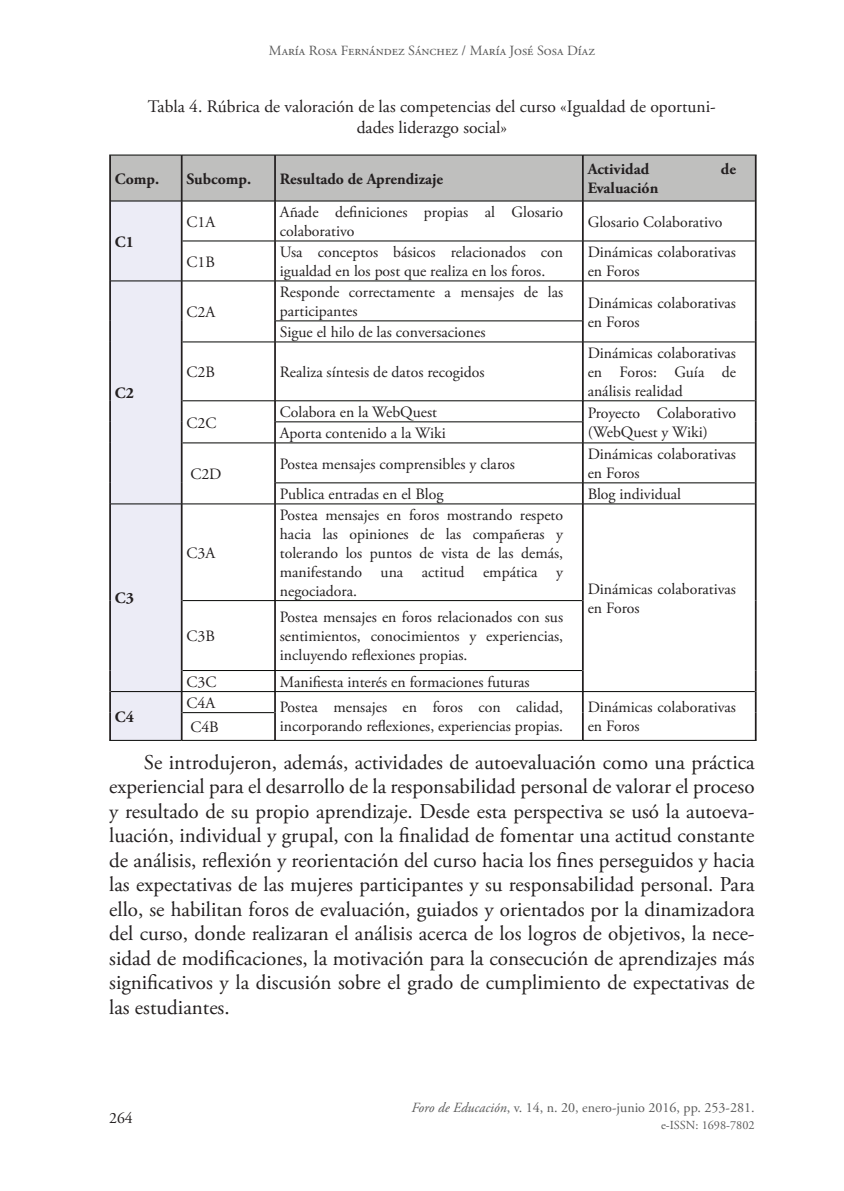
<style>
.page{position:relative;width:844px;height:1191px;background:#fff}
.page>*{position:absolute;margin:0;border:0;box-sizing:border-box;transform-origin:0 0}
.t1{font:21px/24.5px "Adobe Garamond Pro";color:#231f20;text-align:justify}
.t2{font:17.5px/21px "Adobe Garamond Pro";letter-spacing:-.005em;color:#231f20;text-align:center}
.t3{font:15.75px/18.9px "Adobe Garamond Pro";color:#231f20}
.t4{font:700 15.75px "Adobe Garamond Pro";color:#231f20}
.t5{font:14px "Adobe Garamond Pro";color:#5a5a5a}
.t6{font:12.25px "Adobe Garamond Pro";color:#5a5a5a}
.s1{font-style:italic}
</style>
<div class="page">
<hr style="left:109px;top:155px;width:2px;height:46px;background:#231f20">
<hr style="left:754px;top:155px;width:2px;height:46px;background:#231f20">
<hr style="left:109px;top:201px;width:2px;height:40px;background:#231f20">
<hr style="left:754px;top:201px;width:2px;height:40px;background:#231f20">
<hr style="left:109px;top:241px;width:2px;height:40px;background:#231f20">
<hr style="left:754px;top:241px;width:2px;height:40px;background:#231f20">
<hr style="left:109px;top:281px;width:2px;height:40px;background:#231f20">
<hr style="left:754px;top:281px;width:2px;height:40px;background:#231f20">
<hr style="left:109px;top:321px;width:2px;height:21px;background:#231f20">
<hr style="left:754px;top:321px;width:2px;height:21px;background:#231f20">
<hr style="left:109px;top:342px;width:2px;height:59px;background:#231f20">
<hr style="left:754px;top:342px;width:2px;height:59px;background:#231f20">
<hr style="left:109px;top:401px;width:2px;height:21px;background:#231f20">
<hr style="left:754px;top:401px;width:2px;height:21px;background:#231f20">
<hr style="left:109px;top:422px;width:2px;height:21px;background:#231f20">
<hr style="left:754px;top:422px;width:2px;height:21px;background:#231f20">
<hr style="left:109px;top:443px;width:2px;height:40px;background:#231f20">
<hr style="left:754px;top:443px;width:2px;height:40px;background:#231f20">
<hr style="left:109px;top:483px;width:2px;height:21px;background:#231f20">
<hr style="left:754px;top:483px;width:2px;height:21px;background:#231f20">
<hr style="left:109px;top:504px;width:2px;height:96px;background:#231f20">
<hr style="left:754px;top:504px;width:2px;height:96px;background:#231f20">
<hr style="left:109px;top:600px;width:2px;height:70px;background:#231f20">
<hr style="left:754px;top:600px;width:2px;height:70px;background:#231f20">
<hr style="left:109px;top:670px;width:2px;height:21px;background:#231f20">
<hr style="left:754px;top:670px;width:2px;height:21px;background:#231f20">
<hr style="left:109px;top:691px;width:2px;height:21px;background:#231f20">
<hr style="left:754px;top:691px;width:2px;height:21px;background:#231f20">
<hr style="left:109px;top:712px;width:2px;height:28px;background:#231f20">
<svg style="left:110px;top:156px;width:645px;height:584px"></svg>
<hr style="left:754px;top:712px;width:2px;height:28px;background:#231f20">
<hr style="left:109px;top:155px;width:73px;height:1px;background:#040503">
<hr style="left:182px;top:155px;width:93px;height:1px;background:#040503">
<hr style="left:275px;top:155px;width:307px;height:1px;background:#040503">
<hr style="left:582px;top:155px;width:174px;height:1px;background:#040503">
<hr style="left:111px;top:201px;width:71px;height:1px;background:#040503">
<hr style="left:182px;top:201px;width:93px;height:1px;background:#040503">
<hr style="left:275px;top:201px;width:307px;height:1px;background:#040503">
<hr style="left:582px;top:201px;width:172px;height:1px;background:#040503">
<hr style="left:182px;top:241px;width:93px;height:1px;background:#040503">
<hr style="left:275px;top:241px;width:307px;height:1px;background:#040503">
<hr style="left:582px;top:241px;width:172px;height:1px;background:#040503">
<hr style="left:111px;top:281px;width:71px;height:1px;background:#040503">
<hr style="left:182px;top:281px;width:93px;height:1px;background:#040503">
<hr style="left:275px;top:281px;width:307px;height:1px;background:#040503">
<hr style="left:582px;top:281px;width:172px;height:1px;background:#040503">
<hr style="left:276px;top:320px;width:306px;height:1px;background:#040503">
<hr style="left:182px;top:342px;width:93px;height:1px;background:#040503">
<hr style="left:275px;top:342px;width:307px;height:1px;background:#040503">
<hr style="left:582px;top:342px;width:172px;height:1px;background:#040503">
<hr style="left:182px;top:400px;width:93px;height:1px;background:#040503">
<hr style="left:275px;top:400px;width:307px;height:1px;background:#040503">
<hr style="left:582px;top:400px;width:172px;height:1px;background:#040503">
<hr style="left:276px;top:421px;width:306px;height:1px;background:#040503">
<hr style="left:182px;top:442px;width:93px;height:1px;background:#040503">
<hr style="left:275px;top:442px;width:307px;height:1px;background:#040503">
<hr style="left:582px;top:442px;width:172px;height:1px;background:#040503">
<hr style="left:276px;top:482px;width:306px;height:1px;background:#040503">
<hr style="left:582px;top:482px;width:172px;height:1px;background:#040503">
<hr style="left:111px;top:503px;width:71px;height:1px;background:#040503">
<hr style="left:182px;top:503px;width:93px;height:1px;background:#040503">
<hr style="left:275px;top:503px;width:307px;height:1px;background:#040503">
<hr style="left:582px;top:503px;width:172px;height:1px;background:#040503">
<hr style="left:182px;top:600px;width:93px;height:1px;background:#040503">
<hr style="left:275px;top:600px;width:307px;height:1px;background:#040503">
<hr style="left:182px;top:670px;width:93px;height:1px;background:#040503">
<hr style="left:275px;top:670px;width:307px;height:1px;background:#040503">
<hr style="left:111px;top:691px;width:71px;height:1px;background:#040503">
<hr style="left:182px;top:691px;width:93px;height:1px;background:#040503">
<hr style="left:275px;top:691px;width:307px;height:1px;background:#040503">
<hr style="left:582px;top:691px;width:172px;height:1px;background:#040503">
<hr style="left:182px;top:712px;width:92px;height:1px;background:#040503">
<hr style="left:109px;top:740px;width:73px;height:1px;background:#040503">
<hr style="left:182px;top:740px;width:93px;height:1px;background:#040503">
<hr style="left:275px;top:740px;width:307px;height:1px;background:#040503">
<hr style="left:582px;top:740px;width:174px;height:1px;background:#040503">
<p class="t5" style="left:269px;top:42px;width:327px">María Rosa Fernández Sánchez / María José Sosa Díaz</p>
<p class="t2" style="left:148px;top:96px;width:569px">Tabla 4. Rúbrica de valoración de las competencias del curso «Igualdad de oportuni&shy;dades liderazgo social»</p>
<p class="t4" style="left:115px;top:170px;width:46px">Comp.</p>
<p class="t4" style="left:186px;top:170px;width:66px">Subcomp.</p>
<p class="t4" style="left:280px;top:170px;width:165px">Resultado de Aprendizaje</p>
<p class="t4" style="left:587px;top:160px;width:63px">Actividad</p>
<p class="t4" style="left:720px;top:160px;width:17px">de</p>
<p class="t4" style="left:587px;top:179px;width:72px">Evaluación</p>
<p class="t4" style="left:115px;top:232px;width:21px">C1</p>
<p class="t4" style="left:115px;top:384px;width:21px">C2</p>
<p class="t4" style="left:115px;top:589px;width:21px">C3</p>
<p class="t3" style="left:186px;top:213px;width:30px">C1A</p>
<p class="t3" style="left:280px;top:203px;width:285px">Añade definiciones propias al Glosario colaborativo</p>
<p class="t3" style="left:587px;top:213px;width:136px">Glosario Colaborativo</p>
<p class="t3" style="left:186px;top:253px;width:30px">C1B</p>
<p class="t3" style="left:280px;top:243px;width:285px">Usa conceptos básicos relacionados con igualdad en los post que realiza en los foros.</p>
<p class="t3" style="left:587px;top:243px;width:150px">Dinámicas colaborativas en Foros</p>
<p class="t3" style="left:186px;top:303px;width:30px">C2A</p>
<p class="t3" style="left:280px;top:283px;width:285px">Responde correctamente a mensajes de las participantes</p>
<p class="t3" style="left:587px;top:294px;width:150px">Dinámicas colaborativas en Foros</p>
<p class="t3" style="left:280px;top:323px;width:207px">Sigue el hilo de las conversaciones</p>
<p class="t3" style="left:186px;top:363px;width:30px">C2B</p>
<p class="t3" style="left:280px;top:363px;width:206px">Realiza síntesis de datos recogidos</p>
<p class="t3" style="left:587px;top:344px;width:150px;text-align:justify">Dinámicas colaborativas en Foros: Guía de análisis realidad</p>
<p class="t3" style="left:186px;top:414px;width:31px">C2C</p>
<p class="t3" style="left:190px;top:465px;width:33px">C2D</p>
<p class="t3" style="left:186px;top:544px;width:30px">C3A</p>
<p class="t3" style="left:186px;top:627px;width:30px">C3B</p>
<p class="t3" style="left:280px;top:403px;width:158px">Colabora en la WebQuest</p>
<p class="t3" style="left:587px;top:404px;width:150px">Proyecto Colaborativo</p>
<p class="t3" style="left:280px;top:424px;width:167px">Aporta contenido a la Wiki</p>
<p class="t3" style="left:587px;top:423px;width:122px">(WebQuest y Wiki)</p>
<p class="t3" style="left:280px;top:455px;width:236px">Postea mensajes comprensibles y claros</p>
<p class="t3" style="left:587px;top:445px;width:150px">Dinámicas colaborativas en Foros</p>
<p class="t3" style="left:280px;top:485px;width:165px">Publica entradas en el Blog</p>
<p class="t3" style="left:587px;top:485px;width:95px">Blog individual</p>
<p class="t3" style="left:280px;top:506px;width:285px;text-align:justify">Postea mensajes en foros mostrando respeto hacia las opiniones de las compañeras y tolerando los puntos de vista de las demás, manifestando una actitud empática y negociadora.</p>
<p class="t3" style="left:280px;top:608px;width:285px;text-align:justify">Postea mensajes en foros relacionados con sus sentimientos, conocimientos y experiencias, incluyendo reflexiones propias.</p>
<p class="t3" style="left:587px;top:580px;width:150px">Dinámicas colaborativas en Foros</p>
<p class="t3" style="left:186px;top:673px;width:31px">C3C</p>
<p class="t3" style="left:280px;top:673px;width:251px">Manifiesta interés en formaciones futuras</p>
<p class="t3" style="left:186px;top:694px;width:30px">C4A</p>
<p class="t3" style="left:280px;top:698px;width:285px">Postea mensajes en foros con calidad, incorporando reflexiones, experiencias propias.</p>
<p class="t3" style="left:587px;top:698px;width:150px">Dinámicas colaborativas</p>
<p class="t4" style="left:115px;top:707px;width:21px">C4</p>
<p class="t3" style="left:190px;top:718px;width:30px">C4B</p>
<p class="t3" style="left:587px;top:717px;width:53px">en Foros</p>
<p class="t1" style="left:109px;top:750px;width:647px;text-indent:35px">Se introdujeron, además, actividades de autoevaluación como una práctica experiencial para el desarrollo de la responsabilidad personal de valorar el proceso y resultado de su propio aprendizaje. Desde esta perspectiva se usó la autoeva&shy;luación, individual y grupal, con la finalidad de fomentar una actitud constante de análisis, reflexión y reorientación del curso hacia los fines perseguidos y hacia las expectativas de las mujeres participantes y su responsabilidad personal. Para ello, se habilitan foros de evaluación, guiados y orientados por la dinamizadora del curso, donde realizaran el análisis acerca de los logros de objetivos, la nece&shy;sidad de modificaciones, la motivación para la consecución de aprendizajes más significativos y la discusión sobre el grado de cumplimiento de expectativas de las estudiantes.</p>
<p class="t3" style="left:109px;top:1109px;width:25px">264</p>
<p class="t5" style="left:411px;top:1099px;width:344px"><span class="s1">Foro de Educación</span>, v. 14, n. 20, enero-junio 2016, pp. 253-281.</p>
<p class="t6" style="left:660px;top:1118px;width:95px">e-ISSN: 1698-7802</p>
</div>
